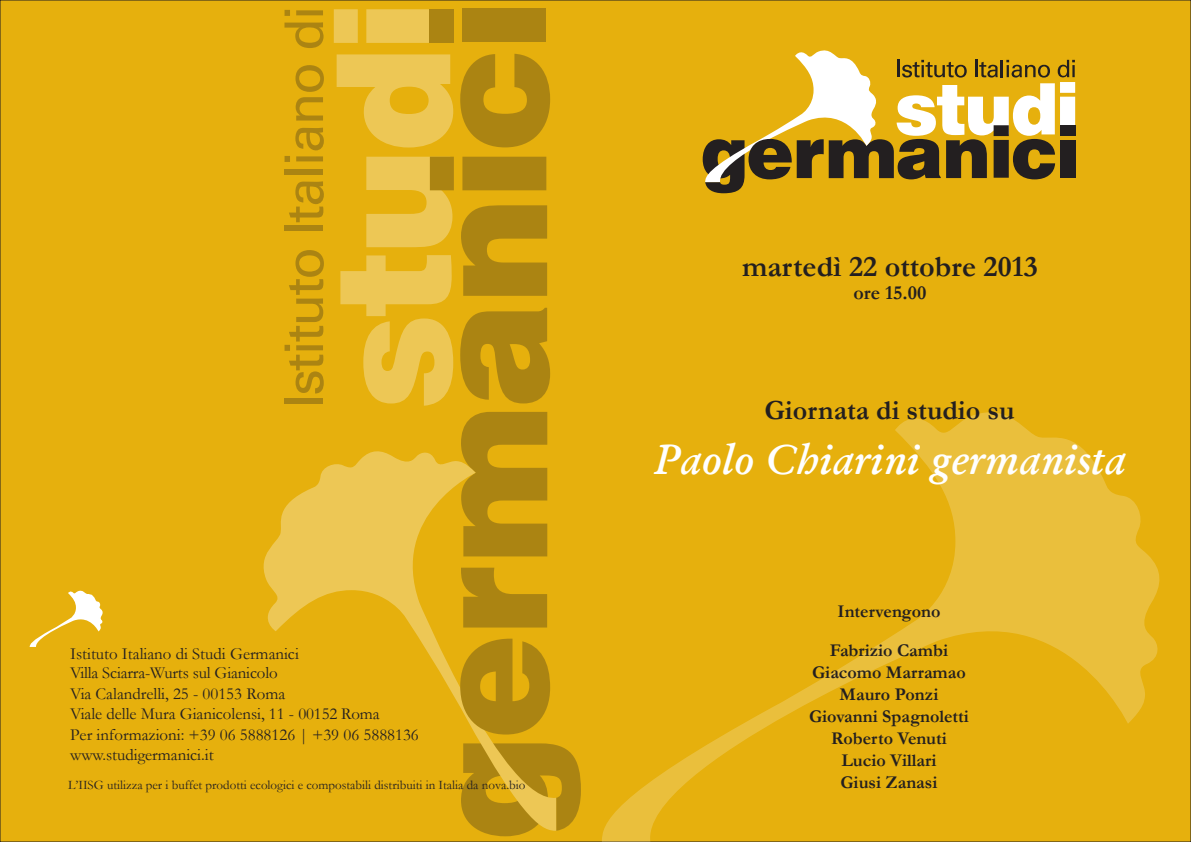
<style>
.page{position:relative;width:1191px;height:842px;background:#e6b00d}
.page>*{position:absolute;margin:0;border:0;box-sizing:border-box;transform-origin:0 0}
.t1{font:italic 600 42px "Garamond";color:#fff}
.t2{font:700 30px "Garamond";color:#231f20}
.t3{font:700 28px "Garamond";color:#231f20}
.t4{font:700 20px "Garamond";color:#231f20}
.t5{font:700 18px/22px "Garamond";color:#231f20;text-align:center}
.t6{font:16.9px/20.3px "Garamond";color:#231f20}
.t7{font:13px "Garamond";color:#231f20}
</style>
<div class="page">
<svg style="left:602px;top:412px;width:557px;height:430px"></svg>
<svg style="left:702px;top:50px;width:373px;height:143px"></svg>
<svg style="left:336px;top:54px;width:117px;height:94px"></svg>
<svg style="left:334px;top:9px;width:96px;height:34px;background:#ebc44d"></svg>
<svg style="left:480px;top:745px;width:101px;height:91px"></svg>
<svg style="left:461px;top:412px;width:86px;height:37px;background:#b28911"></svg>
<svg style="left:340px;top:157px;width:210px;height:249px"></svg>
<svg style="left:460px;top:54px;width:90px;height:93px"></svg>
<div style="left:462px;top:9px;width:84px;height:33px;background:#ab8412"></div>
<div style="left:430px;top:9px;width:24px;height:34px;background:#ab8412"></div>
<div style="left:284px;top:399px;width:39px;height:5px;background:#ab8412"></div>
<svg style="left:284px;top:250px;width:40px;height:144px"></svg>
<div style="left:284px;top:226px;width:39px;height:5px;background:#ab8412"></div>
<svg style="left:289px;top:181px;width:35px;height:41px"></svg>
<div style="left:284px;top:169px;width:39px;height:5px;background:#ab8412"></div>
<svg style="left:284px;top:156px;width:39px;height:6px"></svg>
<svg style="left:295px;top:128px;width:29px;height:22px"></svg>
<svg style="left:295px;top:65px;width:29px;height:56px"></svg>
<svg style="left:284px;top:22px;width:39px;height:26px"></svg>
<svg style="left:284px;top:10px;width:39px;height:6px"></svg>
<svg style="left:264px;top:449px;width:292px;height:382px"></svg>
<svg style="left:460px;top:639px;width:90px;height:95px"></svg>
<svg style="left:30px;top:590px;width:73px;height:57px"></svg>
<p class="t6" style="left:70px;top:643px;width:230px">Istituto Italiano di Studi Germanici</p>
<p class="t6" style="left:70px;top:683px;width:350px">Via Calandrelli, 25 - 00153 Roma<br>Viale delle Mura Gianicolensi, 11 - 00152 Roma<br>Per informazioni: +39 06 5888126 | +39 06 5888136 www.studigermanici.it</p>
<p class="t6" style="left:70px;top:662px;width:209px">Villa Sciarra-Wurts sul Gianicolo</p>
<p class="t7" style="left:68px;top:777px;width:459px">L’IISG utilizza per i buffet prodotti ecologici e compostabili distribuiti in Italia da nova.bio</p>
<h2 class="t2" style="left:742px;top:246px;width:297px">martedì 22 ottobre 2013</h2>
<p class="t4" style="left:853px;top:279px;width:75px">ore 15.00</p>
<h3 class="t3" style="left:764px;top:391px;width:251px">Giornata di studio su</h3>
<h1 class="t1" style="left:653px;top:433px;width:474px">Paolo Chiarini germanista</h1>
<p class="t5" style="left:830px;top:591px;width:120px;line-height:39px">Intervengono<br>Fabrizio Cambi</p>
<p class="t5" style="left:809px;top:661px;width:161px">Giacomo Marramao<br>Mauro Ponzi<br>Giovanni Spagnoletti<br>Roberto Venuti<br>Lucio Villari<br>Giusi Zanasi</p>
</div>
